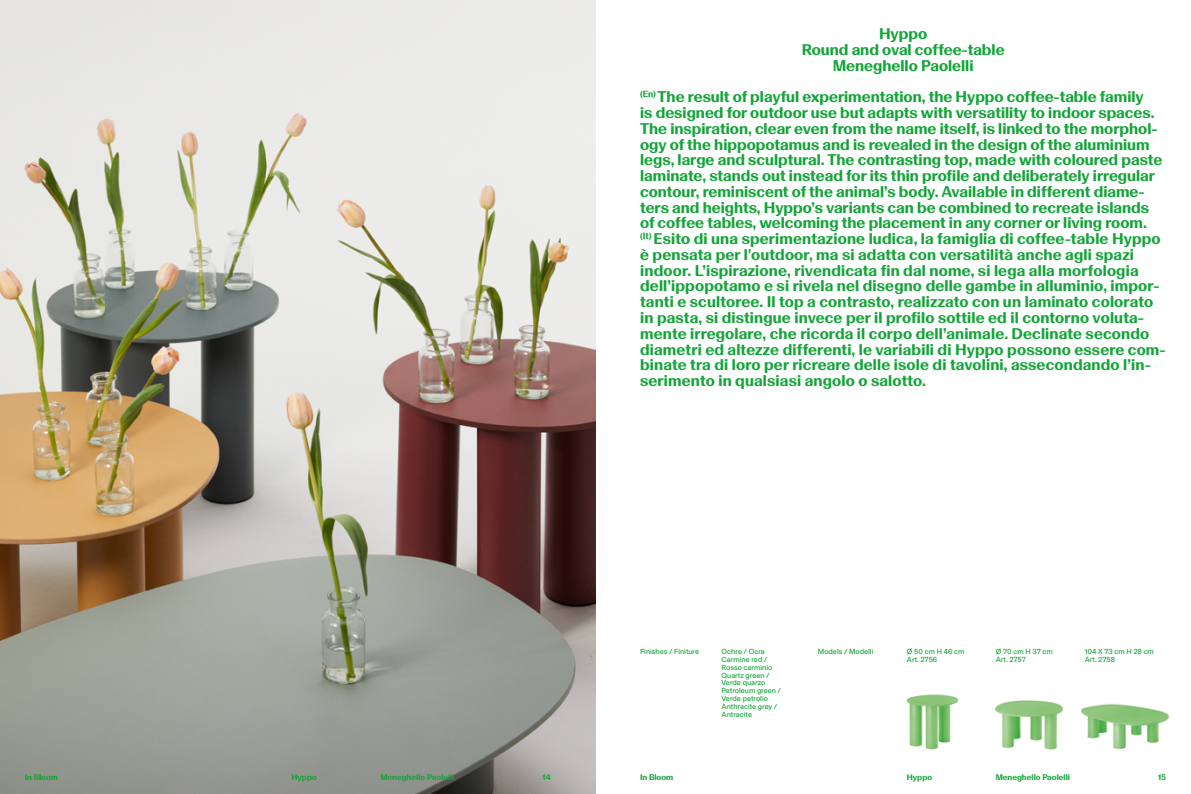
<style>
.page{position:relative;width:1191px;height:794px;background:#fff}
.page>*{position:absolute;margin:0;border:0;box-sizing:border-box;transform-origin:0 0}
.t1{font:700 15.75px/15.8px "Basel Classic";color:#13a538}
.t2{font:700 8.31px "Basel Classic";color:#13a538}
.t3{font:7.44px/7.9px "Basel Grotesk";color:#13a538}
</style>
<div class="page">
<img style="left:0;top:0;width:595px;height:794px">
<img style="left:1081px;top:704px;width:89px;height:45px">
<img style="left:906px;top:694px;width:53px;height:56px">
<img style="left:995px;top:700px;width:68px;height:50px">
<p class="t1" style="left:801px;top:25px;width:204px;text-align:center">Hyppo<br>Round and oval coffee-table<br>Meneghello Paolelli</p>
<p class="t1" style="left:640px;top:88px;width:527px"><sup>(En)</sup> The result of playful experimentation, the Hyppo coffee-table family<br>is designed for outdoor use but adapts with versatility to indoor spaces.<br>The inspiration, clear even from the name itself, is linked to the morphol&shy;ogy of the hippopotamus and is revealed in the design of the aluminium legs, large and sculptural. The contrasting top, made with coloured paste laminate, stands out instead for its thin profile and deliberately irregular contour, reminiscent of the animal’s body. Available in different diame&shy;ters and heights, Hyppo’s variants can be combined to recreate islands of coffee tables, welcoming the placement in any corner or living room.<br><sup>(It)</sup> Esito di una sperimentazione ludica, la famiglia di coffee-table Hyppo è pensata per l'outdoor, ma si adatta con versatilità anche agli spazi indoor. L’ispirazione, rivendicata fin dal nome, si lega alla morfologia dell’ippopotamo e si rivela nel disegno delle gambe in alluminio, impor&shy;tanti e scultoree. Il top a contrasto, realizzato con un laminato colorato in pasta, si distingue invece per il profilo sottile ed il contorno voluta&shy;mente irregolare, che ricorda il corpo dell’animale. Declinate secondo diametri ed altezze differenti, le variabili di Hyppo possono essere com&shy;binate tra di loro per ricreare delle isole di tavolini, assecondando l’in&shy;serimento in qualsiasi angolo o salotto.</p>
<p class="t3" style="left:721px;top:647px;width:61px">Ochre / Ocra<br>Carmine red /<br>Rosso carminio<br>Quartz green /<br>Verde quarzo<br>Petroleum green /<br>Verde petrolio<br>Anthracite grey /<br>Antracite</p>
<p class="t3" style="left:640px;top:647px;width:61px">Finishes / Finiture</p>
<p class="t3" style="left:818px;top:647px;width:57px">Models / Modelli</p>
<p class="t3" style="left:907px;top:647px;width:59px">Ø 50 cm H 46 cm<br>Art. 2756</p>
<p class="t3" style="left:995px;top:647px;width:58px">Ø 70 cm H 37 cm<br>Art. 2757</p>
<p class="t3" style="left:1084px;top:647px;width:71px">104 X 73 cm H 28 cm<br>Art. 2758</p>
<p class="t2" style="left:25px;top:771px;width:35px">In Bloom</p>
<p class="t2" style="left:291px;top:771px;width:27px">Hyppo</p>
<p class="t2" style="left:380px;top:771px;width:76px">Meneghello Paolelli</p>
<p class="t2" style="left:542px;top:771px;width:10px">14</p>
<p class="t2" style="left:640px;top:771px;width:35px">In Bloom</p>
<p class="t2" style="left:907px;top:771px;width:27px">Hyppo</p>
<p class="t2" style="left:995px;top:771px;width:76px">Meneghello Paolelli</p>
<p class="t2" style="left:1157px;top:771px;width:10px">15</p>
</div>
